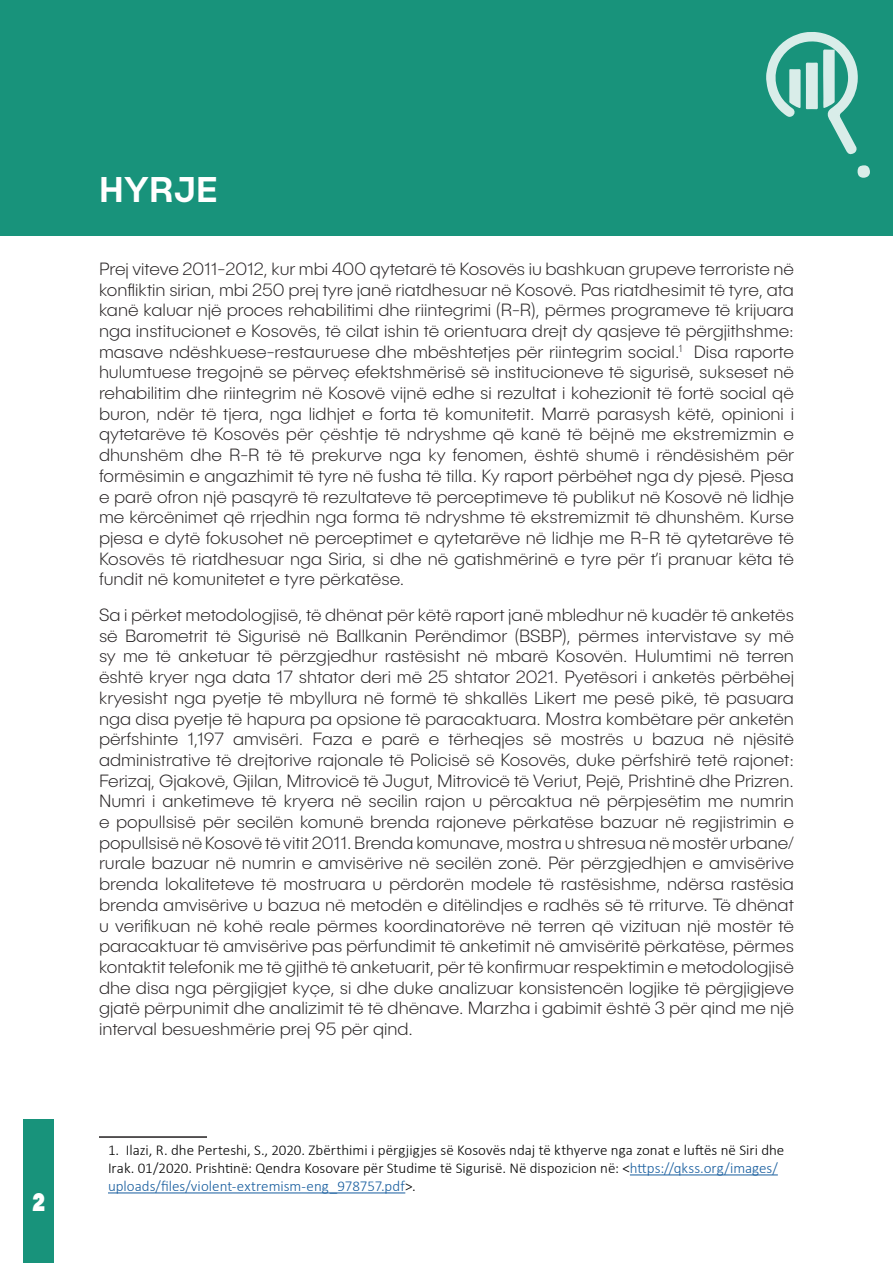
<style>
.page{position:relative;width:893px;height:1263px;background:#fff}
.page>*{position:absolute;margin:0;border:0;box-sizing:border-box;transform-origin:0 0}
.t1{font:500 36px "Publica Sans";letter-spacing:.01em;color:#fff}
.t2{font:900 25.2px "Publica Sans";color:#fff;scale:.83 1}
.t3{font:200 18px/20.7px "Publica Sans";color:#231f20;text-align:justify}
.Paragraph_Style_2{font:300 15px/18px "Calibri";color:#000}
.s1{color:#175d9e}
</style>
<div class="page">
<div style="left:0;top:0;width:893px;height:235px;background:#18937b"></div>
<svg style="left:766px;top:32px;width:92px;height:123px"></svg>
<div style="left:858px;top:165px;width:12px;height:13px;background:#d9ede9;border-radius:6px"></div>
<div style="left:24px;top:1119px;width:30px;height:144px;background:#18937b"></div>
<hr style="left:99px;top:1136px;width:108px;height:2px;background:#231f20">
<hr style="left:630px;top:1174px;width:148px;height:1px;background:#175d9e">
<hr style="left:108px;top:1192px;width:297px;height:1px;background:#175d9e">
<p class="t2" style="left:32px;top:1185px;width:17px">2</p>
<p class="t1" style="left:99px;top:167px;width:120px">HYRJE</p>
<p class="t3" style="left:99px;top:258px;width:696px">Prej viteve 2011-2012, kur mbi 400 qytetarë të Kosovës iu bashkuan grupeve terroriste në konfliktin sirian, mbi 250 prej tyre janë riatdhesuar në Kosovë. Pas riatdhesimit të tyre, ata kanë kaluar një proces rehabilitimi dhe riintegrimi (R-R), përmes programeve të krijuara nga institucionet e Kosovës, të cilat ishin të orientuara drejt dy qasjeve të përgjithshme: masave ndëshkuese-restauruese dhe mbështetjes për riintegrim social.<sup>1</sup> Disa raporte hulumtuese tregojnë se përveç efektshmërisë së institucioneve të sigurisë, sukseset në rehabilitim dhe riintegrim në Kosovë vijnë edhe si rezultat i kohezionit të fortë social që buron, ndër të tjera, nga lidhjet e forta të komunitetit. Marrë parasysh këtë, opinioni i qytetarëve të Kosovës për çështje të ndryshme që kanë të bëjnë me ekstremizmin e dhunshëm dhe R-R të të prekurve nga ky fenomen, është shumë i rëndësishëm për formësimin e angazhimit të tyre në fusha të tilla. Ky raport përbëhet nga dy pjesë. Pjesa e parë ofron një pasqyrë të rezultateve të perceptimeve të publikut në Kosovë në lidhje me kërcënimet që rrjedhin nga forma të ndryshme të ekstremizmit të dhunshëm. Kurse pjesa e dytë fokusohet në perceptimet e qytetarëve në lidhje me R-R të qytetarëve të Kosovës të riatdhesuar nga Siria, si dhe në gatishmërinë e tyre për t’i pranuar këta të fundit në komunitetet e tyre përkatëse.</p>
<p class="t3" style="left:99px;top:604px;width:696px">Sa i përket metodologjisë, të dhënat për këtë raport janë mbledhur në kuadër të anketës së Barometrit të Sigurisë në Ballkanin Perëndimor (BSBP), përmes intervistave sy më sy me të anketuar të përzgjedhur rastësisht në mbarë Kosovën. Hulumtimi në terren është kryer nga data 17 shtator deri më 25 shtator 2021. Pyetësori i anketës përbëhej kryesisht nga pyetje të mbyllura në formë të shkallës Likert me pesë pikë, të pasuara nga disa pyetje të hapura pa opsione të paracaktuara. Mostra kombëtare për anketën përfshinte 1,197 amvisëri. Faza e parë e tërheqjes së mostrës u bazua në njësitë administrative të drejtorive rajonale të Policisë së Kosovës, duke përfshirë tetë rajonet:<br>Ferizaj, Gjakovë, Gjilan, Mitrovicë të Jugut, Mitrovicë të Veriut, Pejë, Prishtinë dhe Prizren.<br>Numri i anketimeve të kryera në secilin rajon u përcaktua në përpjesëtim me numrin e popullsisë për secilën komunë brenda rajoneve përkatëse bazuar në regjistrimin e popullsisë në Kosovë të vitit 2011. Brenda komunave, mostra u shtresua në mostër urbane/ rurale bazuar në numrin e amvisërive në secilën zonë. Për përzgjedhjen e amvisërive brenda lokaliteteve të mostruara u përdorën modele të rastësishme, ndërsa rastësia brenda amvisërive u bazua në metodën e ditëlindjes e radhës së të rriturve. Të dhënat u verifikuan në kohë reale përmes koordinatorëve në terren që vizituan një mostër të paracaktuar të amvisërive pas përfundimit të anketimit në amvisëritë përkatëse, përmes kontaktit telefonik me të gjithë të anketuarit, për të konfirmuar respektimin e metodologjisë dhe disa nga përgjigjet kyçe, si dhe duke analizuar konsistencën logjike të përgjigjeve gjatë përpunimit dhe analizimit të të dhënave. Marzha i gabimit është 3 për qind me një interval besueshmërie prej 95 për qind.</p>
<p class="Paragraph_Style_2" style="left:108px;top:1141px;width:678px">1. Ilazi, R. dhe Perteshi, S., 2020. Zbërthimi i përgjigjes së Kosovës ndaj të kthyerve nga zonat e luftës në Siri dhe<br>Irak. 01/2020. Prishtinë: Qendra Kosovare për Studime të Sigurisë. Në dispozicion në: &lt;<span class="s1">https://qkss.org/images/ uploads/files/violent-extremism-eng_978757.pdf</span>&gt;.</p>
</div>
